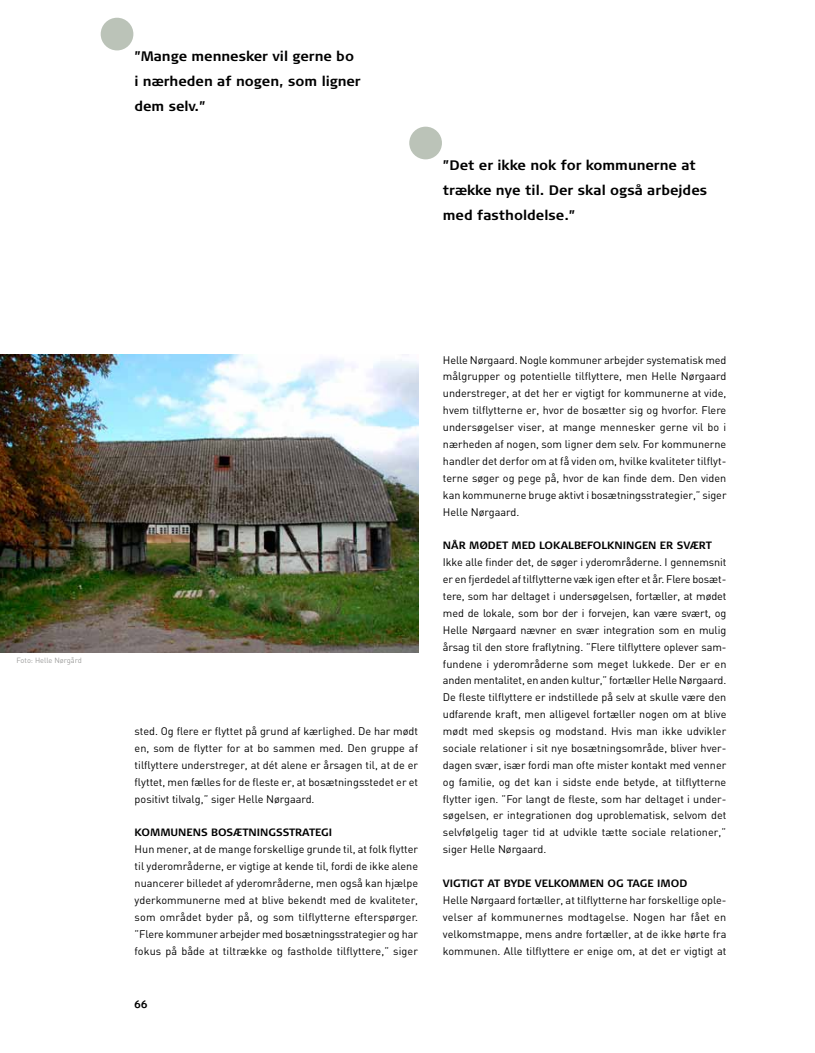
<style>
.page{position:relative;width:815px;height:1053px;background:#fff}
.page>*{position:absolute;margin:0;border:0;box-sizing:border-box;transform-origin:0 0}
.t1{font:700 13.75px/25px "Signa Normal";color:#000}
.t2{font:10.88px/16.9px "DIN";color:#000;text-align:justify}
.t3{font:700 10.62px "Signa Normal";color:#000}
.t4{font:7.5px "DIN";color:#9d9d9c}
</style>
<div class="page">
<img style="left:0;top:354px;width:418px;height:298px">
<div style="left:409px;top:127px;width:33px;height:32px;background:#bbc3b8;border-radius:50%"></div>
<div style="left:101px;top:18px;width:32px;height:32px;background:#bbc3b8;border-radius:50%"></div>
<p class="t1" style="left:134px;top:44px;width:228px">”Mange mennesker vil gerne bo i nærheden af nogen, som ligner dem selv.”</p>
<p class="t1" style="left:443px;top:153px;width:266px">”Det er ikke nok for kommunerne at trække nye til. Der skal også arbejdes med fastholdelse.”</p>
<p class="t4" style="left:17px;top:655px;width:67px">Foto: Helle Nørgård</p>
<p class="t2" style="left:135px;top:722px;width:285px">sted. Og flere er flyttet på grund af kærlighed. De har mødt en, som de flytter for at bo sammen med. Den gruppe af tilflyttere understreger, at dét alene er årsagen til, at de er flyttet, men fælles for de fleste er, at bosætningsstedet er et positivt tilvalg,” siger Helle Nørgaard.</p>
<p class="t3" style="left:135px;top:826px;width:199px">Kommunens bosætningsstrategi</p>
<p class="t2" style="left:135px;top:840px;width:285px">Hun mener, at de mange forskellige grunde til, at folk flytter til yderområderne, er vigtige at kende til, fordi de ikke alene nuancerer billedet af yderområderne, men også kan hjælpe yderkommunerne med at blive bekendt med de kvaliteter, som området byder på, og som tilflytterne efterspørger. ”Flere kommuner arbejder med bosætningsstrategier og har fokus på både at tiltrække og fastholde tilflyttere,” siger</p>
<p class="t3" style="left:135px;top:998px;width:15px">66</p>
<p class="t2" style="left:443px;top:351px;width:285px">Helle Nørgaard. Nogle kommuner arbejder systematisk med målgrupper og potentielle tilflyttere, men Helle Nørgaard understreger, at det her er vigtigt for kommunerne at vide, hvem tilflytterne er, hvor de bosætter sig og hvorfor. Flere undersøgelser viser, at mange mennesker gerne vil bo i nærheden af nogen, som ligner dem selv. For kommunerne handler det derfor om at få viden om, hvilke kvaliteter tilflyt&shy;terne søger og pege på, hvor de kan finde dem. Den viden kan kommunerne bruge aktivt i bosætningsstrategier,” siger Helle Nørgaard.</p>
<p class="t3" style="left:443px;top:539px;width:271px">Når mødet med lokalbefolkningen er svært</p>
<p class="t2" style="left:443px;top:553px;width:285px">Ikke alle finder det, de søger i yderområderne. I gennemsnit er en fjerdedel af tilflytterne væk igen efter et år. Flere bosæt&shy;tere, som har deltaget i undersøgelsen, fortæller, at mødet med de lokale, som bor der i forvejen, kan være svært, og Helle Nørgaard nævner en svær integration som en mulig årsag til den store fraflytning. ”Flere tilflyttere oplever sam&shy;fundene i yderområderne som meget lukkede. Der er en anden mentalitet, en anden kultur,” fortæller Helle Nørgaard.<br>De fleste tilflyttere er indstillede på selv at skulle være den udfarende kraft, men alligevel fortæller nogen om at blive mødt med skepsis og modstand. Hvis man ikke udvikler sociale relationer i sit nye bosætningsområde, bliver hver&shy;dagen svær, især fordi man ofte mister kontakt med venner og familie, og det kan i sidste ende betyde, at tilflytterne flytter igen. ”For langt de fleste, som har deltaget i under&shy;søgelsen, er integrationen dog uproblematisk, selvom det selvfølgelig tager tid at udvikle tætte sociale relationer,” siger Helle Nørgaard.</p>
<p class="t3" style="left:443px;top:877px;width:246px">Vigtigt at byde velkommen og tage imod</p>
<p class="t2" style="left:443px;top:891px;width:285px">Helle Nørgaard fortæller, at tilflytterne har forskellige ople&shy;velser af kommunernes modtagelse. Nogen har fået en velkomstmappe, mens andre fortæller, at de ikke hørte fra kommunen. Alle tilflyttere er enige om, at det er vigtigt at</p>
</div>
